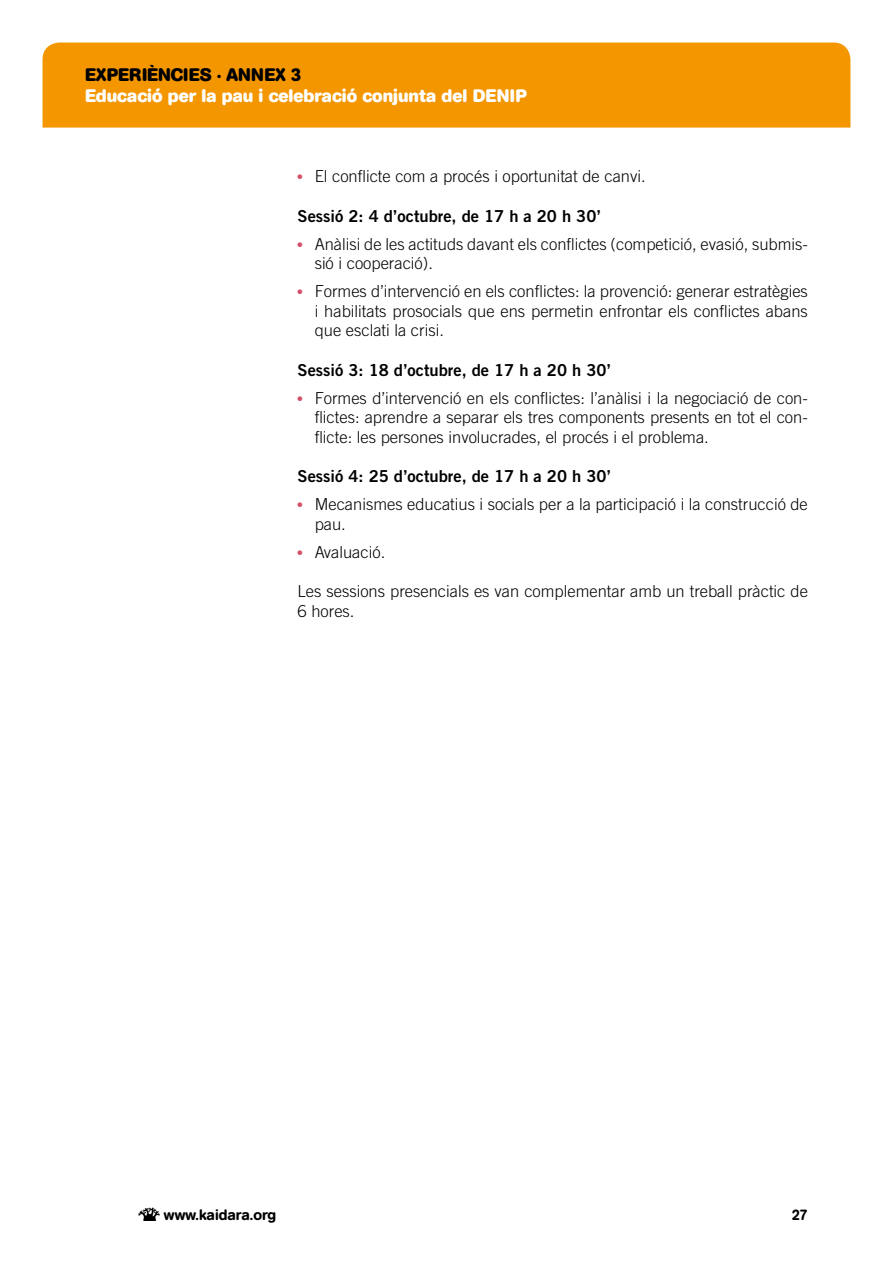
<style>
.page{position:relative;width:893px;height:1263px;background:#fff}
.page>*{position:absolute;margin:0;border:0;box-sizing:border-box;transform-origin:0 0}
.t1{font:700 18px "AG Book Rounded";color:#fff}
.t2{font:700 18px "AG Book Rounded";letter-spacing:.02em;color:#000}
.t3{font:300 16.5px/19.5px "Trade Gothic";color:#000}
.t4{font:16.5px "Trade Gothic Bold Two";color:#000}
.t5{font:500 15px "AG Book Rounded";color:#000}
.s1{font-family:"AG Book Rounded";font-weight:700;font-size:15px;color:#d35068}
</style>
<div class="page">
<img style="left:139px;top:1207px;width:20px;height:13px">
<div style="left:43px;top:43px;width:807px;height:85px;background:#f49600"></div>
<p class="t2" style="left:85px;top:64px;width:218px">EXPERIÈNCIES · ANNEX 3</p>
<p class="t1" style="left:85px;top:86px;width:443px">Educació per la pau i celebració conjunta del DENIP</p>
<p class="t3" style="left:298px;top:166px;width:349px"><span class="s1">•</span> El conflicte com a procés i oportunitat de canvi.</p>
<p class="t4" style="left:298px;top:205px;width:305px">Sessió 2: 4 d’octubre, de 17 h a 20 h 30’</p>
<p class="t3" style="left:315px;top:234px;width:495px;text-indent:-17px"><span class="s1">•</span> Anàlisi de les actituds davant els conflictes (competició, evasió, submis&shy;sió i cooperació).</p>
<p class="t3" style="left:315px;top:281px;width:495px;text-align:justify;text-indent:-17px"><span class="s1">•</span> Formes d’intervenció en els conflictes: la provenció: generar estratègies i habilitats prosocials que ens permetin enfrontar els conflictes abans que esclati la crisi.</p>
<p class="t4" style="left:298px;top:360px;width:315px">Sessió 3: 18 d’octubre, de 17 h a 20 h 30’</p>
<p class="t3" style="left:315px;top:388px;width:495px;text-align:justify;text-indent:-17px"><span class="s1">•</span> Formes d’intervenció en els conflictes: l’anàlisi i la negociació de con&shy;flictes: aprendre a separar els tres components presents en tot el con&shy;flicte: les persones involucrades, el procés i el problema.</p>
<p class="t4" style="left:298px;top:466px;width:315px">Sessió 4: 25 d’octubre, de 17 h a 20 h 30’</p>
<p class="t3" style="left:315px;top:494px;width:495px;text-indent:-17px"><span class="s1">•</span> Mecanismes educatius i socials per a la participació i la construcció de pau.</p>
<p class="t3" style="left:298px;top:542px;width:89px"><span class="s1">•</span> Avaluació.</p>
<p class="t3" style="left:298px;top:581px;width:512px">Les sessions presencials es van complementar amb un treball pràctic de<br>6 hores.</p>
<p class="t5" style="left:164px;top:1206px;width:114px">www.kaidara.org</p>
<p class="t5" style="left:792px;top:1206px;width:18px">27</p>
</div>
